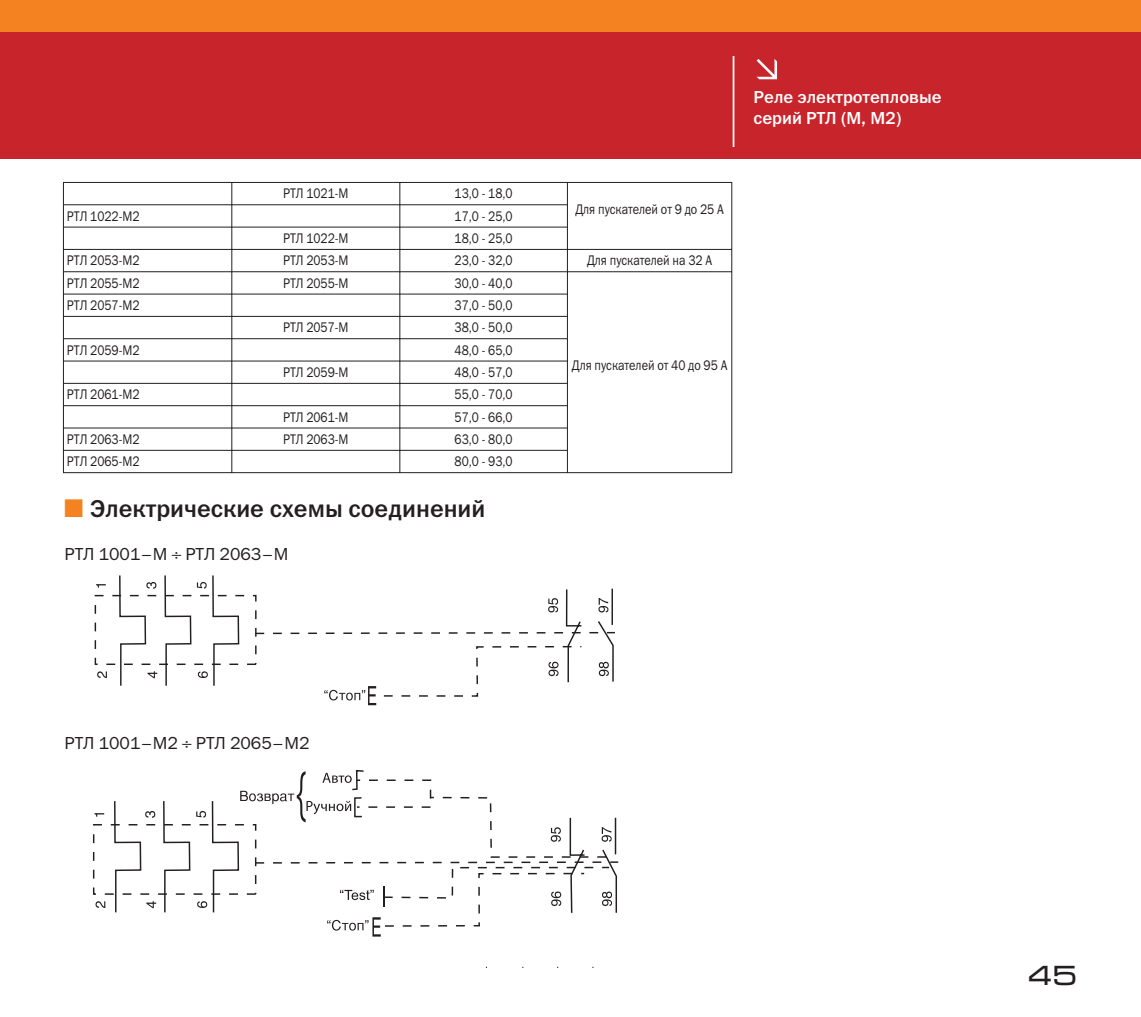
<style>
.page{position:relative;width:1141px;height:1017px;background:#fff}
.page>*{position:absolute;margin:0;border:0;box-sizing:border-box;transform-origin:0 0}
.t1{font:28px "Micra C";color:#231f20}
.t2{font:24.5px "Franklin Gothic Medium C";color:#231f20}
.t3{font:17.5px "Franklin Gothic Book C";color:#231f20}
.t4{font:17.5px/21px "Franklin Gothic Medium C";color:#fff}
.t5{font:14px "Franklin Gothic Book C";color:#231f20;scale:.85 1}
</style>
<div class="page">
<div style="left:0;top:0;width:1141px;height:158px;background:#c8242b"></div>
<svg style="left:757px;top:59px;width:20px;height:20px"></svg>
<hr style="left:733px;top:56px;width:1px;height:91px;background:#fff">
<svg style="left:94px;top:813px;width:10px;height:4px"></svg>
<svg style="left:96px;top:901px;width:9px;height:7px"></svg>
<svg style="left:113px;top:769px;width:506px;height:168px"></svg>
<div style="left:0;top:0;width:1141px;height:32px;background:#f58220"></div>
<div style="left:95px;top:595px;width:162px;height:70px;border:1px dashed #231f20"></div>
<svg style="left:96px;top:584px;width:10px;height:4px"></svg>
<svg style="left:97px;top:671px;width:10px;height:7px"></svg>
<svg style="left:118px;top:575px;width:122px;height:111px"></svg>
<svg style="left:254px;top:588px;width:361px;height:117px"></svg>
<svg style="left:64px;top:183px;width:667px;height:289px"></svg>
<hr style="left:63px;top:182px;width:169px;height:1px;background:#231f20">
<hr style="left:232px;top:182px;width:168px;height:1px;background:#231f20">
<hr style="left:400px;top:182px;width:167px;height:1px;background:#231f20">
<hr style="left:567px;top:182px;width:165px;height:1px;background:#231f20">
<hr style="left:63px;top:204px;width:169px;height:1px;background:#231f20">
<hr style="left:232px;top:204px;width:168px;height:1px;background:#231f20">
<hr style="left:400px;top:204px;width:168px;height:1px;background:#231f20">
<hr style="left:63px;top:227px;width:169px;height:1px;background:#231f20">
<hr style="left:232px;top:227px;width:168px;height:1px;background:#231f20">
<hr style="left:400px;top:227px;width:168px;height:1px;background:#231f20">
<hr style="left:63px;top:249px;width:169px;height:1px;background:#231f20">
<hr style="left:232px;top:249px;width:168px;height:1px;background:#231f20">
<hr style="left:400px;top:249px;width:167px;height:1px;background:#231f20">
<hr style="left:567px;top:249px;width:165px;height:1px;background:#231f20">
<hr style="left:63px;top:271px;width:169px;height:1px;background:#231f20">
<hr style="left:232px;top:271px;width:168px;height:1px;background:#231f20">
<hr style="left:400px;top:271px;width:167px;height:1px;background:#231f20">
<hr style="left:567px;top:271px;width:165px;height:1px;background:#231f20">
<svg style="left:731px;top:183px;width:1px;height:289px"></svg>
<hr style="left:567px;top:472px;width:165px;height:1px;background:#231f20">
<hr style="left:63px;top:294px;width:169px;height:1px;background:#231f20">
<hr style="left:232px;top:294px;width:168px;height:1px;background:#231f20">
<hr style="left:400px;top:294px;width:168px;height:1px;background:#231f20">
<hr style="left:63px;top:316px;width:169px;height:1px;background:#231f20">
<hr style="left:232px;top:316px;width:168px;height:1px;background:#231f20">
<hr style="left:400px;top:316px;width:168px;height:1px;background:#231f20">
<hr style="left:63px;top:338px;width:169px;height:1px;background:#231f20">
<hr style="left:232px;top:338px;width:168px;height:1px;background:#231f20">
<hr style="left:400px;top:338px;width:168px;height:1px;background:#231f20">
<hr style="left:63px;top:361px;width:169px;height:1px;background:#231f20">
<hr style="left:232px;top:361px;width:168px;height:1px;background:#231f20">
<hr style="left:400px;top:361px;width:168px;height:1px;background:#231f20">
<hr style="left:63px;top:383px;width:169px;height:1px;background:#231f20">
<hr style="left:232px;top:383px;width:168px;height:1px;background:#231f20">
<hr style="left:400px;top:383px;width:168px;height:1px;background:#231f20">
<hr style="left:63px;top:405px;width:169px;height:1px;background:#231f20">
<hr style="left:232px;top:405px;width:168px;height:1px;background:#231f20">
<hr style="left:400px;top:405px;width:168px;height:1px;background:#231f20">
<hr style="left:63px;top:428px;width:169px;height:1px;background:#231f20">
<hr style="left:232px;top:428px;width:168px;height:1px;background:#231f20">
<hr style="left:400px;top:428px;width:168px;height:1px;background:#231f20">
<hr style="left:63px;top:450px;width:169px;height:1px;background:#231f20">
<svg style="left:63px;top:183px;width:1px;height:289px"></svg>
<hr style="left:232px;top:450px;width:168px;height:1px;background:#231f20">
<svg style="left:231px;top:183px;width:1px;height:289px"></svg>
<hr style="left:400px;top:450px;width:168px;height:1px;background:#231f20">
<svg style="left:399px;top:183px;width:1px;height:289px"></svg>
<svg style="left:567px;top:183px;width:1px;height:289px"></svg>
<hr style="left:63px;top:472px;width:337px;height:1px;background:#231f20">
<hr style="left:400px;top:472px;width:167px;height:1px;background:#231f20">
<p class="t5" style="left:283px;top:189px;width:79px">РТЛ 1021-М</p>
<p class="t5" style="left:455px;top:189px;width:70px">13,0 - 18,0</p>
<p class="t5" style="left:575px;top:204px;width:176px">Для пускателей от 9 до 25 А</p>
<p class="t5" style="left:67px;top:211px;width:87px">РТЛ 1022-М2</p>
<p class="t5" style="left:455px;top:211px;width:70px">17,0 - 25,0</p>
<p class="t5" style="left:283px;top:233px;width:79px">РТЛ 1022-М</p>
<p class="t5" style="left:455px;top:233px;width:70px">18,0 - 25,0</p>
<p class="t5" style="left:67px;top:256px;width:87px">РТЛ 2053-М2</p>
<p class="t5" style="left:283px;top:256px;width:79px">РТЛ 2053-М</p>
<p class="t5" style="left:455px;top:256px;width:70px">23,0 - 32,0</p>
<p class="t5" style="left:587px;top:256px;width:149px">Для пускателей на 32 А</p>
<p class="t5" style="left:67px;top:278px;width:87px">РТЛ 2055-М2</p>
<p class="t5" style="left:283px;top:278px;width:79px">РТЛ 2055-М</p>
<p class="t5" style="left:455px;top:278px;width:70px">30,0 - 40,0</p>
<p class="t5" style="left:67px;top:300px;width:87px">РТЛ 2057-М2</p>
<p class="t5" style="left:455px;top:300px;width:70px">37,0 - 50,0</p>
<p class="t5" style="left:283px;top:323px;width:79px">РТЛ 2057-М</p>
<p class="t5" style="left:455px;top:323px;width:70px">38,0 - 50,0</p>
<p class="t5" style="left:67px;top:345px;width:87px">РТЛ 2059-М2</p>
<p class="t5" style="left:455px;top:345px;width:70px">48,0 - 65,0</p>
<p class="t5" style="left:283px;top:367px;width:79px">РТЛ 2059-М</p>
<p class="t5" style="left:455px;top:367px;width:70px">48,0 - 57,0</p>
<p class="t5" style="left:67px;top:390px;width:87px">РТЛ 2061-М2</p>
<p class="t5" style="left:455px;top:390px;width:70px">55,0 - 70,0</p>
<p class="t5" style="left:283px;top:412px;width:79px">РТЛ 2061-М</p>
<p class="t5" style="left:455px;top:412px;width:70px">57,0 - 66,0</p>
<p class="t5" style="left:67px;top:434px;width:87px">РТЛ 2063-М2</p>
<p class="t5" style="left:283px;top:434px;width:79px">РТЛ 2063-М</p>
<p class="t5" style="left:455px;top:434px;width:70px">63,0 - 80,0</p>
<p class="t5" style="left:67px;top:457px;width:87px">РТЛ 2065-М2</p>
<p class="t5" style="left:455px;top:457px;width:70px">80,0 - 93,0</p>
<h2 class="t2" style="left:90px;top:500px;width:397px">Электрические схемы соединений</h2>
<p class="t3" style="left:64px;top:548px;width:226px">РТЛ 1001–М РТЛ 2063–М</p>
<p class="t5" style="left:572px;top:360px;width:184px">Для пускателей от 40 до 95 А</p>
<p class="t4" style="left:754px;top:88px;width:190px">Реле электротепловые серий РТЛ (М, М2)</p>
<p class="t3" style="left:64px;top:737px;width:247px">РТЛ 1001–М2 РТЛ 2065–М2</p>
<h1 class="t1" style="left:1027px;top:959px;width:52px">45</h1>
</div>
